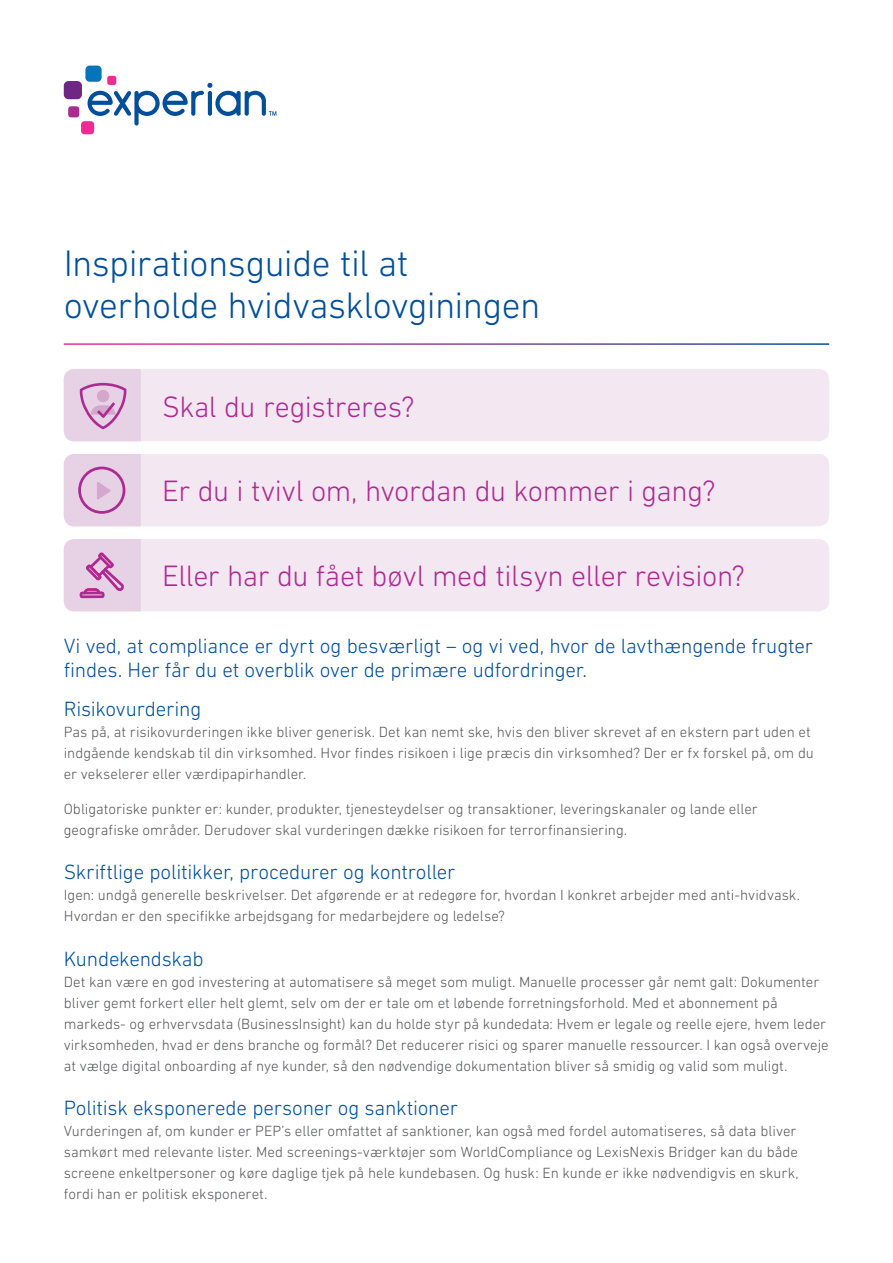
<style>
.page{position:relative;width:893px;height:1263px;background:#fff}
.page>*{position:absolute;margin:0;border:0;box-sizing:border-box;transform-origin:0 0}
.Title_heading_30_34{font:300 37.5px/42px "DIN Next W1 G";letter-spacing:-.015em;color:#014e99}
.Body_text_10_14{font:300 30px "DIN Next W1 G";letter-spacing:-.015em;color:#ac2b91}
.Headline_14_16{font:300 21px/24px "DIN Next W1 G";letter-spacing:-.01em;color:#014e99}
.Body_text_10_14-2{font:300 15px/21px "DIN Next W1 G";color:#57585a}
</style>
<div class="page">
<div style="left:85px;top:66px;width:17px;height:16px;background:#0773bb;border-radius:4px"></div>
<div style="left:64px;top:81px;width:18px;height:18px;background:#6f2786;border-radius:5px"></div>
<div style="left:68px;top:106px;width:11px;height:11px;background:#ac2b91;border-radius:3px"></div>
<div style="left:81px;top:121px;width:13px;height:13px;background:#ed2d94;border-radius:3px"></div>
<div style="left:107px;top:76px;width:9px;height:9px;background:#ed2d94;border-radius:2px"></div>
<svg style="left:88px;top:83px;width:188px;height:43px"></svg>
<div style="left:64px;top:539px;width:765px;height:72px;background:#f3e7f1;border-radius:11px"></div>
<div style="left:64px;top:369px;width:765px;height:72px;background:#f3e7f1;border-radius:11px"></div>
<div style="left:64px;top:454px;width:765px;height:72px;background:#f3e7f1;border-radius:11px"></div>
<svg style="left:64px;top:539px;width:77px;height:72px"></svg>
<svg style="left:64px;top:369px;width:77px;height:72px"></svg>
<svg style="left:64px;top:454px;width:77px;height:72px"></svg>
<p class="Title_heading_30_34" style="left:64px;top:242px;width:478px">Inspirationsguide til at overholde hvidvasklovginingen</p>
<p class="Body_text_10_14" style="left:162px;top:390px;width:254px">Skal du registreres?</p>
<p class="Body_text_10_14" style="left:162px;top:474px;width:555px">Er du i tvivl om, hvordan du kommer i gang?</p>
<p class="Body_text_10_14" style="left:162px;top:559px;width:584px">Eller har du fået bøvl med tilsyn eller revision?</p>
<p class="Headline_14_16" style="left:64px;top:633px;width:751px">Vi ved, at compliance er dyrt og besværligt – og vi ved, hvor de lavthængende frugter findes. Her får du et overblik over de primære udfordringer.</p>
<p class="Headline_14_16" style="left:64px;top:697px;width:139px">Risikovurdering</p>
<p class="Body_text_10_14-2" style="left:64px;top:721px;width:752px">Pas på, at risikovurderingen ikke bliver generisk. Det kan nemt ske, hvis den bliver skrevet af en ekstern part uden et indgående kendskab til din virksomhed. Hvor findes risikoen i lige præcis din virksomhed? Der er fx forskel på, om du er vekselerer eller værdipapirhandler.</p>
<p class="Body_text_10_14-2" style="left:64px;top:798px;width:695px">Obligatoriske punkter er: kunder, produkter, tjenesteydelser og transaktioner, leveringskanaler og lande eller geografiske områder. Derudover skal vurderingen dække risikoen for terrorfinansiering.</p>
<p class="Headline_14_16" style="left:64px;top:860px;width:393px">Skriftlige politikker, procedurer og kontroller</p>
<p class="Body_text_10_14-2" style="left:64px;top:884px;width:738px">Igen: undgå generelle beskrivelser. Det afgørende er at redegøre for, hvordan I konkret arbejder med anti-hvidvask.<br>Hvordan er den specifikke arbejdsgang for medarbejdere og ledelse?</p>
<p class="Headline_14_16" style="left:64px;top:946px;width:141px">Kundekendskab</p>
<p class="Body_text_10_14-2" style="left:64px;top:971px;width:766px">Det kan være en god investering at automatisere så meget som muligt. Manuelle processer går nemt galt: Dokumenter bliver gemt forkert eller helt glemt, selv om der er tale om et løbende forretningsforhold. Med et abonnement på markeds- og erhvervsdata (BusinessInsight) kan du holde styr på kundedata: Hvem er legale og reelle ejere, hvem leder virksomheden, hvad er dens branche og formål? Det reducerer risici og sparer manuelle ressourcer. I kan også overveje at vælge digital onboarding af nye kunder, så den nødvendige dokumentation bliver så smidig og valid som muligt.</p>
<p class="Headline_14_16" style="left:64px;top:1096px;width:396px">Politisk eksponerede personer og sanktioner</p>
<p class="Body_text_10_14-2" style="left:64px;top:1120px;width:736px">Vurderingen af, om kunder er PEP’s eller omfattet af sanktioner, kan også med fordel automatiseres, så data bliver samkørt med relevante lister. Med screenings-værktøjer som WorldCompliance og LexisNexis Bridger kan du både screene enkeltpersoner og køre daglige tjek på hele kundebasen. Og husk: En kunde er ikke nødvendigvis en skurk, fordi han er politisk eksponeret.</p>
</div>
